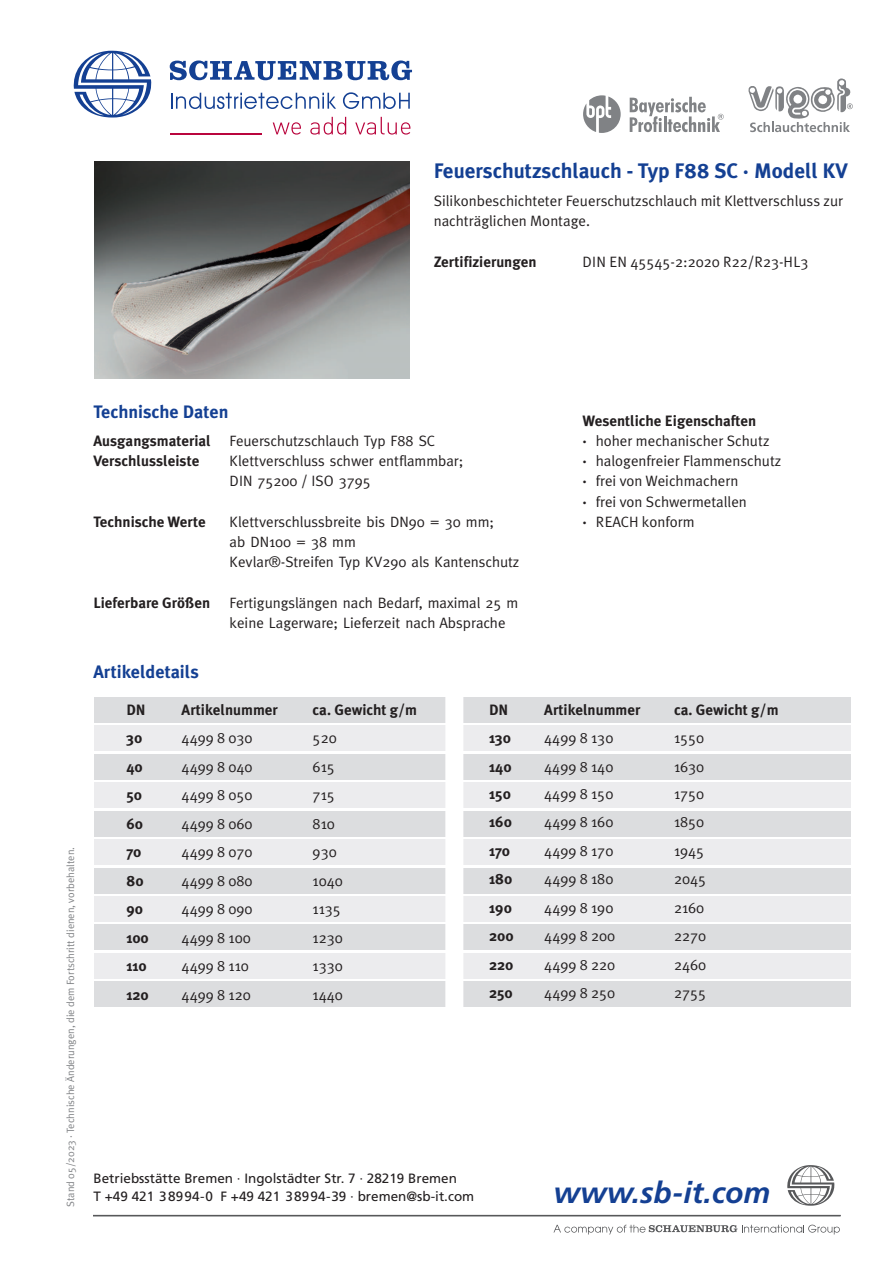
<style>
.page{position:relative;width:893px;height:1263px;background:#fff}
.page>*{position:absolute;margin:0;border:0;box-sizing:border-box;transform-origin:0 0}
.t1{font:italic 700 30px "Frutiger";color:#144093}
.t2{font:700 21px "Meta Plus";color:#144093}
.t3{font:700 18px "Meta Plus";color:#144093}
.t4{font:15px/28.5px "Meta Plus Normal";color:#231f20}
.t5{font:15px/20.2px "Meta";color:#231f20}
.t6{font:700 15px "Meta Plus";color:#231f20}
.t7{font:13.5px "Frutiger";color:#231f20}
.t8{font:10.5px "Meta Plus Normal";color:#808285}
.s1{font-family:"Meta Plus";font-weight:700}
</style>
<div class="page">
<svg style="left:74px;top:51px;width:78px;height:67px"></svg>
<svg style="left:171px;top:93px;width:165px;height:16px"></svg>
<svg style="left:343px;top:92px;width:67px;height:17px"></svg>
<svg style="left:170px;top:60px;width:242px;height:20px"></svg>
<svg style="left:273px;top:122px;width:28px;height:13px"></svg>
<svg style="left:310px;top:117px;width:36px;height:18px"></svg>
<svg style="left:355px;top:117px;width:55px;height:18px"></svg>
<hr style="left:170px;top:133px;width:92px;height:1px;background:#b9053d">
<svg style="left:787px;top:1165px;width:47px;height:41px"></svg>
<svg style="left:94px;top:1215px;width:746px;height:1px"></svg>
<svg style="left:553px;top:1225px;width:287px;height:9px"></svg>
<svg style="left:748px;top:78px;width:105px;height:54px"></svg>
<svg style="left:583px;top:95px;width:38px;height:38px"></svg>
<svg style="left:630px;top:97px;width:94px;height:35px"></svg>
<div style="left:94px;top:697px;width:756px;height:25px;background:#dcdddf"></div>
<div style="left:94px;top:725px;width:756px;height:26px;background:#ececee"></div>
<div style="left:94px;top:754px;width:756px;height:25px;background:#dcdddf"></div>
<div style="left:94px;top:782px;width:756px;height:26px;background:#ececee"></div>
<div style="left:94px;top:811px;width:756px;height:25px;background:#dcdddf"></div>
<div style="left:94px;top:839px;width:756px;height:26px;background:#ececee"></div>
<div style="left:94px;top:868px;width:756px;height:25px;background:#dcdddf"></div>
<div style="left:94px;top:896px;width:756px;height:26px;background:#ececee"></div>
<div style="left:94px;top:925px;width:756px;height:25px;background:#dcdddf"></div>
<div style="left:94px;top:953px;width:756px;height:26px;background:#ececee"></div>
<div style="left:94px;top:982px;width:756px;height:25px;background:#dcdddf"></div>
<div style="left:445px;top:680px;width:18px;height:462px;background:#fff"></div>
<img style="left:94px;top:162px;width:315px;height:216px">
<h2 class="t2" style="left:434px;top:163px;width:416px">Feuerschutzschlauch - Typ F88 SC · Modell KV</h2>
<p class="t4" style="left:434px;top:192px;width:411px;line-height:20.2px">Silikonbeschichteter Feuerschutzschlauch mit Klettverschluss zur nachträglichen Montage.</p>
<p class="t6" style="left:434px;top:255px;width:104px">Zertifizierungen</p>
<p class="t4" style="left:583px;top:248px;width:227px">DIN EN 45545-2:2020 R22/R23-HL3</p>
<p class="t8" style="left:67px;top:1207px;width:361px;rotate:-90deg">Stand 05/2023 · Technische Änderungen, die dem Fortschritt dienen, vorbehalten.</p>
<p class="t3" style="left:94px;top:405px;width:136px">Technische Daten</p>
<p class="t6" style="left:94px;top:435px;width:119px">Ausgangsmaterial</p>
<p class="t5" style="left:230px;top:432px;width:207px">Feuerschutzschlauch Typ F88 SC</p>
<p class="t6" style="left:94px;top:455px;width:107px">Verschlussleiste</p>
<p class="t5" style="left:230px;top:452px;width:235px">Klettverschluss schwer entflammbar;<br>DIN 75200 / ISO 3795</p>
<p class="t6" style="left:94px;top:516px;width:114px">Technische Werte</p>
<p class="t5" style="left:230px;top:513px;width:291px">Klettverschlussbreite bis DN90 = 30 mm;<br>ab DN100 = 38 mm<br>Kevlar®-Streifen Typ KV290 als Kantenschutz</p>
<p class="t6" style="left:94px;top:597px;width:118px">Lieferbare Größen</p>
<p class="t5" style="left:230px;top:594px;width:290px">Fertigungslängen nach Bedarf, maximal 25 m keine Lagerware; Lieferzeit nach Absprache</p>
<p class="t3" style="left:94px;top:664px;width:107px">Artikeldetails</p>
<p class="t6" style="left:583px;top:414px;width:175px">Wesentliche Eigenschaften</p>
<p class="t4" style="left:583px;top:432px;width:200px;line-height:20.2px"><span class="s1">·</span> hoher mechanischer Schutz<br><span class="s1">·</span> halogenfreier Flammenschutz <span class="s1">·</span> frei von Weichmachern<br><span class="s1">·</span> frei von Schwermetallen<br><span class="s1">·</span> REACH konform</p>
<p class="t6" style="left:126px;top:704px;width:21px">DN</p>
<p class="t6" style="left:182px;top:704px;width:98px">Artikelnummer</p>
<p class="t6" style="left:126px;top:732px;width:17px">30</p>
<p class="t4" style="left:182px;top:725px;width:72px">4499 8 030</p>
<p class="t6" style="left:126px;top:761px;width:18px">40</p>
<p class="t4" style="left:182px;top:754px;width:72px">4499 8 040</p>
<p class="t6" style="left:126px;top:789px;width:17px">50</p>
<p class="t4" style="left:182px;top:782px;width:72px">4499 8 050</p>
<p class="t6" style="left:126px;top:818px;width:18px">60</p>
<p class="t4" style="left:182px;top:811px;width:72px">4499 8 060</p>
<p class="t6" style="left:126px;top:846px;width:16px">70</p>
<p class="t4" style="left:182px;top:839px;width:72px">4499 8 070</p>
<p class="t6" style="left:126px;top:875px;width:19px">80</p>
<p class="t4" style="left:182px;top:868px;width:72px">4499 8 080</p>
<p class="t6" style="left:126px;top:903px;width:18px">90</p>
<p class="t4" style="left:182px;top:896px;width:72px">4499 8 090</p>
<p class="t6" style="left:126px;top:932px;width:24px">100</p>
<p class="t4" style="left:182px;top:925px;width:71px">4499 8 100</p>
<p class="t6" style="left:126px;top:960px;width:22px">110</p>
<p class="t4" style="left:182px;top:953px;width:69px">4499 8 110</p>
<p class="t6" style="left:126px;top:989px;width:24px">120</p>
<p class="t4" style="left:182px;top:982px;width:71px">4499 8 120</p>
<p class="t6" style="left:313px;top:704px;width:106px">ca. Gewicht g/m</p>
<p class="t4" style="left:313px;top:725px;width:32px">520<br>615<br>715<br>810<br>930<br>1040<br>1135<br>1230<br>1330<br>1440</p>
<p class="t6" style="left:489px;top:704px;width:21px">DN</p>
<p class="t6" style="left:544px;top:704px;width:98px">Artikelnummer</p>
<p class="t6" style="left:489px;top:732px;width:23px">130</p>
<p class="t4" style="left:544px;top:725px;width:71px">4499 8 130</p>
<p class="t6" style="left:489px;top:761px;width:24px">140</p>
<p class="t4" style="left:544px;top:754px;width:71px">4499 8 140</p>
<p class="t6" style="left:489px;top:788px;width:23px">150</p>
<p class="t4" style="left:544px;top:781px;width:71px">4499 8 150</p>
<p class="t6" style="left:489px;top:816px;width:24px">160</p>
<p class="t4" style="left:544px;top:809px;width:71px">4499 8 160</p>
<p class="t6" style="left:489px;top:845px;width:22px">170</p>
<p class="t4" style="left:544px;top:838px;width:71px">4499 8 170</p>
<p class="t6" style="left:489px;top:873px;width:25px">180</p>
<p class="t4" style="left:544px;top:866px;width:71px">4499 8 180</p>
<p class="t6" style="left:489px;top:902px;width:24px">190</p>
<p class="t4" style="left:544px;top:895px;width:71px">4499 8 190</p>
<p class="t6" style="left:489px;top:930px;width:26px">200</p>
<p class="t4" style="left:544px;top:923px;width:72px">4499 8 200</p>
<p class="t6" style="left:489px;top:959px;width:26px">220</p>
<p class="t4" style="left:544px;top:952px;width:72px">4499 8 220</p>
<p class="t6" style="left:489px;top:987px;width:25px">250</p>
<p class="t4" style="left:544px;top:980px;width:72px">4499 8 250</p>
<p class="t6" style="left:674px;top:704px;width:106px">ca. Gewicht g/m</p>
<p class="t4" style="left:674px;top:725px;width:32px">1550<br>1630</p>
<p class="t4" style="left:674px;top:781px;width:34px">1750<br>1850<br>1945<br>2045<br>2160<br>2270<br>2460<br>2755</p>
<p class="t7" style="left:94px;top:1173px;width:365px">Betriebsstätte Bremen · Ingolstädter Str. 7 · 28219 Bremen</p>
<p class="t7" style="left:94px;top:1191px;width:382px">T +49 421 38994-0 F +49 421 38994-39 · bremen@sb-it.com</p>
<h1 class="t1" style="left:553px;top:1180px;width:218px">www.sb-it.com</h1>
</div>
